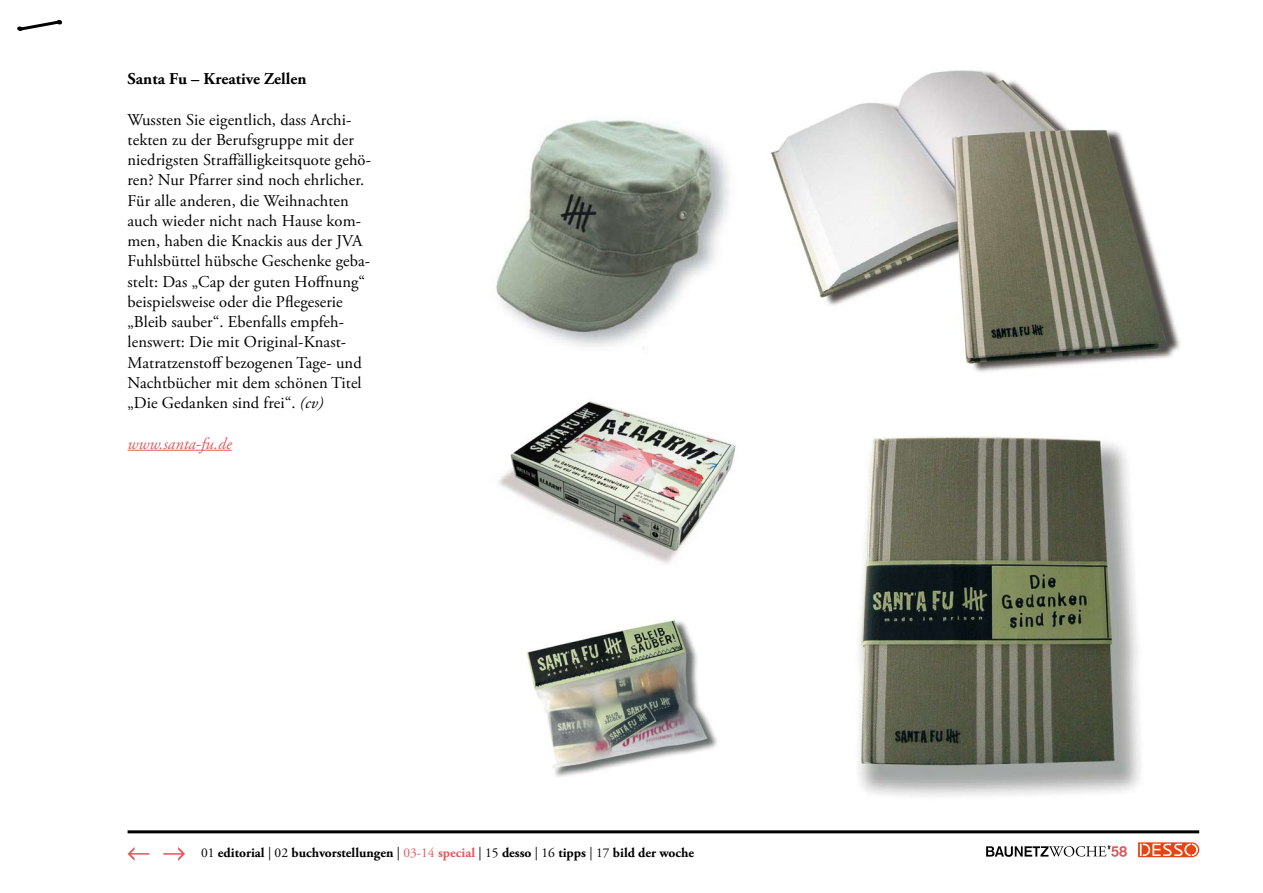
<style>
.page{position:relative;width:1263px;height:893px;background:#fff}
.page>*{position:absolute;margin:0;border:0;box-sizing:border-box;transform-origin:0 0}
.t1{font:16.5px/20.2px "Adobe Garamond Pro";letter-spacing:.005em;color:#000}
.t2{font:700 16.5px "Adobe Garamond Pro";letter-spacing:.005em;color:#000}
.t3{font:italic 16.5px "Adobe Garamond Pro";letter-spacing:.005em;color:#df5b5f}
.t4{font:700 13.5px "Adobe Garamond Pro";color:#000}
.s1{font-style:italic}
.s2{font-weight:400}
.s3{font-weight:400;color:#df5b5f}
.s4{color:#df5b5f}
</style>
<div class="page">
<svg style="left:1138px;top:842px;width:61px;height:15px"></svg>
<svg style="left:17px;top:20px;width:46px;height:11px"></svg>
<hr style="left:128px;top:830px;width:1071px;height:3px;background:#000">
<svg style="left:128px;top:847px;width:21px;height:14px"></svg>
<svg style="left:163px;top:847px;width:22px;height:14px"></svg>
<svg style="left:986px;top:845px;width:141px;height:12px"></svg>
<img style="left:495px;top:120px;width:234px;height:230px">
<hr style="left:128px;top:450px;width:104px;height:1px;background:#df5b5f">
<img style="left:499px;top:401px;width:237px;height:163px">
<img style="left:527px;top:620px;width:191px;height:157px">
<img style="left:771px;top:70px;width:409px;height:302px">
<img style="left:858px;top:436px;width:283px;height:361px">
<p class="t2" style="left:128px;top:69px;width:181px">Santa Fu – Kreative Zellen</p>
<p class="t1" style="left:128px;top:110px;width:245px">Wussten Sie eigentlich, dass Archi&shy;tekten zu der Berufsgruppe mit der niedrigsten Straffälligkeitsquote gehö&shy;ren? Nur Pfarrer sind noch ehrlicher.<br>Für alle anderen, die Weihnachten auch wieder nicht nach Hause kom&shy;men, haben die Knackis aus der JVA Fuhlsbüttel hübsche Geschenke geba&shy;stelt: Das „Cap der guten Hoffnung“ beispielsweise oder die Pflegeserie „Bleib sauber“. Ebenfalls empfeh&shy;lenswert: Die mit Original-Knast-Matratzenstoff bezogenen Tage- und Nachtbücher mit dem schönen Titel „Die Gedanken sind frei“. <span class="s1">(cv)</span></p>
<p class="t3" style="left:128px;top:433px;width:106px">www.santa-fu.de</p>
<p class="t4" style="left:201px;top:845px;width:495px"><span class="s2">01</span> editorial <span class="s2">| 02</span> buchvorstellungen <span class="s2">|</span> <span class="s3">03-14</span> <span class="s4">special</span> <span class="s2">| 15</span> desso <span class="s2">| 16</span> tipps <span class="s2">| 17</span> bild der woche</p>
</div>
